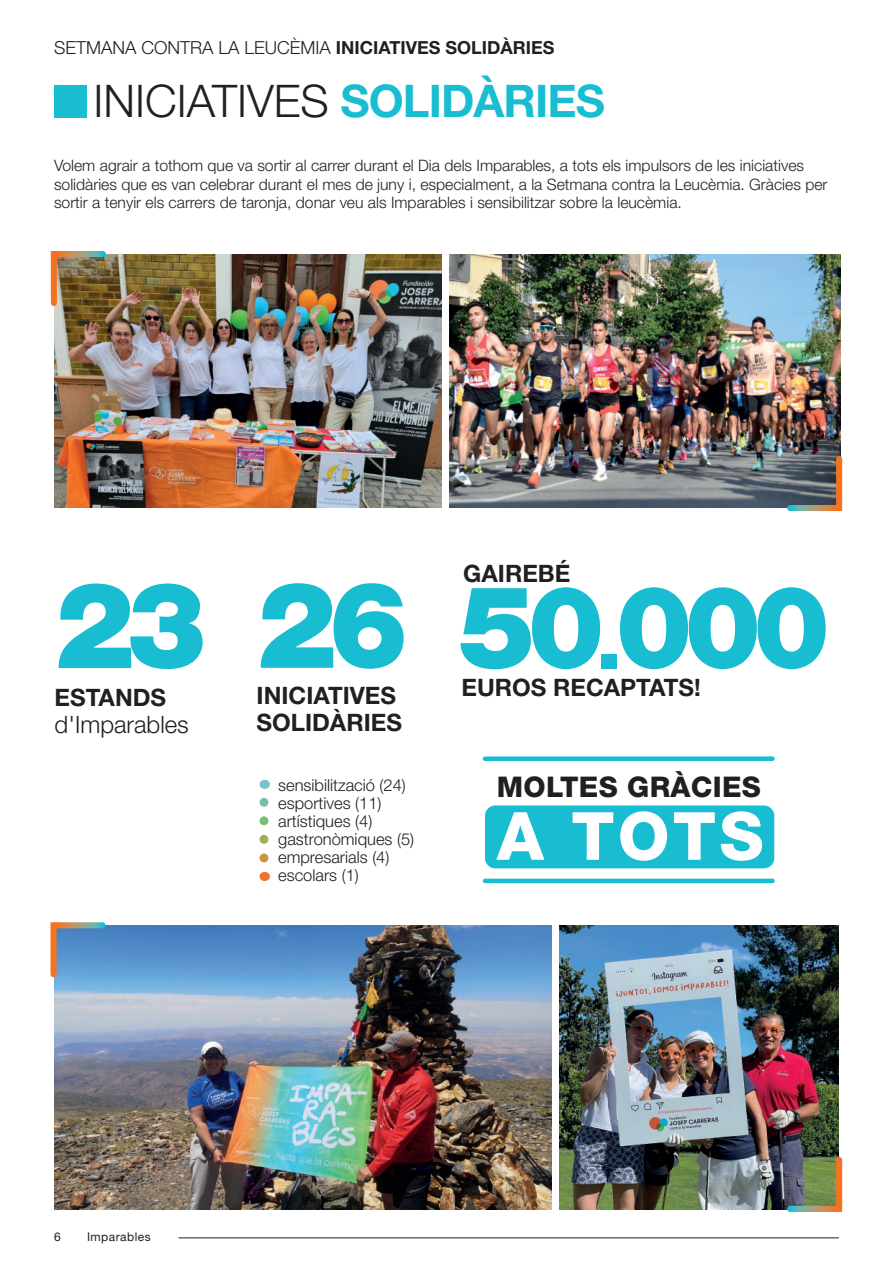
<style>
.page{position:relative;width:893px;height:1263px;background:#fff}
.page>*{position:absolute;margin:0;border:0;box-sizing:border-box;transform-origin:0 0}
.t1{font:900 115.05px "Helvetica Neue LT Std";color:#18bdd2}
.t2{font:800 66.45px "Helvetica Neue LT Std";color:#fff}
.t3{font:300 45px "Helvetica Neue LT Std";color:#231f20}
.t4{font:800 28.5px "Helvetica Neue LT Std";letter-spacing:.01em;color:#231f20}
.t5{font:700 24px/27px "Helvetica Neue LT Std";color:#231f20}
.t6{font:300 24px "Helvetica Neue LT Std";color:#231f20}
.t7{font:300 18px "Helvetica Neue LT Std";color:#231f20}
.t8{font:300 16.5px/18px "Helvetica Neue LT Std";color:#231f20}
.t9{font:300 15.75px/18.8px "Helvetica Neue LT Std";color:#231f20}
.t10{font:12px "Helvetica Neue LT Std";letter-spacing:.04em;color:#231f20}
.s1{font-weight:700}
.s2{font-weight:700;color:#18bdd2}
.s3{font-size:120.15px;color:#fff}
.s4{font-size:72.6px}
</style>
<div class="page">
<img style="left:54px;top:926px;width:498px;height:283px">
<img style="left:559px;top:926px;width:280px;height:283px">
<img style="left:55px;top:254px;width:386px;height:254px">
<img style="left:450px;top:254px;width:390px;height:254px">
<svg style="left:50px;top:251px;width:59px;height:58px;background:#8a6f44"></svg>
<svg style="left:784px;top:453px;width:59px;height:59px;background:#6f6a66"></svg>
<svg style="left:50px;top:922px;width:59px;height:58px;background:#6f93b6"></svg>
<svg style="left:784px;top:1154px;width:59px;height:58px;background:#7a7c5b"></svg>
<div style="left:485px;top:805px;width:289px;height:63px;background:#18bdd2;border-radius:10px"></div>
<div style="left:485px;top:756px;width:287px;height:5px;background:#18bdd2"></div>
<hr style="left:485px;top:879px;width:287px;height:4px;background:#18bdd2">
<svg style="left:259px;top:780px;width:9px;height:78px"></svg>
<div style="left:54px;top:85px;width:32px;height:32px;background:#18bdd2"></div>
<hr style="left:178px;top:1237px;width:661px;height:1px;background:#231f20">
<p class="t7" style="left:54px;top:37px;width:502px">SETMANA CONTRA LA LEUCÈMIA <span class="s1">INICIATIVES SOLIDÀRIES</span></p>
<h3 class="t3" style="left:94px;top:74px;width:513px">INICIATIVES <span class="s2">SOLIDÀRIES</span></h3>
<p class="t9" style="left:54px;top:156px;width:775px">Volem agrair a tothom que va sortir al carrer durant el Dia dels Imparables, a tots els impulsors de les iniciatives solidàries que es van celebrar durant el mes de juny i, especialment, a la Setmana contra la Leucèmia. Gràcies per sortir a tenyir els carrers de taronja, donar veu als Imparables i sensibilitzar sobre la leucèmia.</p>
<h3 class="t5" style="left:463px;top:559px;width:109px">GAIREBÉ</h3>
<h1 class="t1" style="left:55px;top:559px;width:777px"><span class="s3">23 26</span> 50<span class="s4">.</span>000</h1>
<h3 class="t5" style="left:55px;top:684px;width:113px">ESTANDS</h3>
<h3 class="t6" style="left:55px;top:710px;width:136px">d'Imparables</h3>
<h3 class="t5" style="left:257px;top:681px;width:147px">INICIATIVES<br>SOLIDÀRIES</h3>
<h3 class="t5" style="left:462px;top:673px;width:241px">EUROS RECAPTATS!</h3>
<p class="t8" style="left:278px;top:776px;width:138px">sensibilització (24) esportives (11) artístiques (4) gastronòmiques (5) empresarials (4) escolars (1)</p>
<h3 class="t4" style="left:497px;top:770px;width:265px">MOLTES GRÀCIES</h3>
<h2 class="t2" style="left:497px;top:796px;width:268px">A TOTS</h2>
<p class="t10" style="left:54px;top:1229px;width:8px">6</p>
<p class="t10" style="left:87px;top:1229px;width:65px">Imparables</p>
</div>
